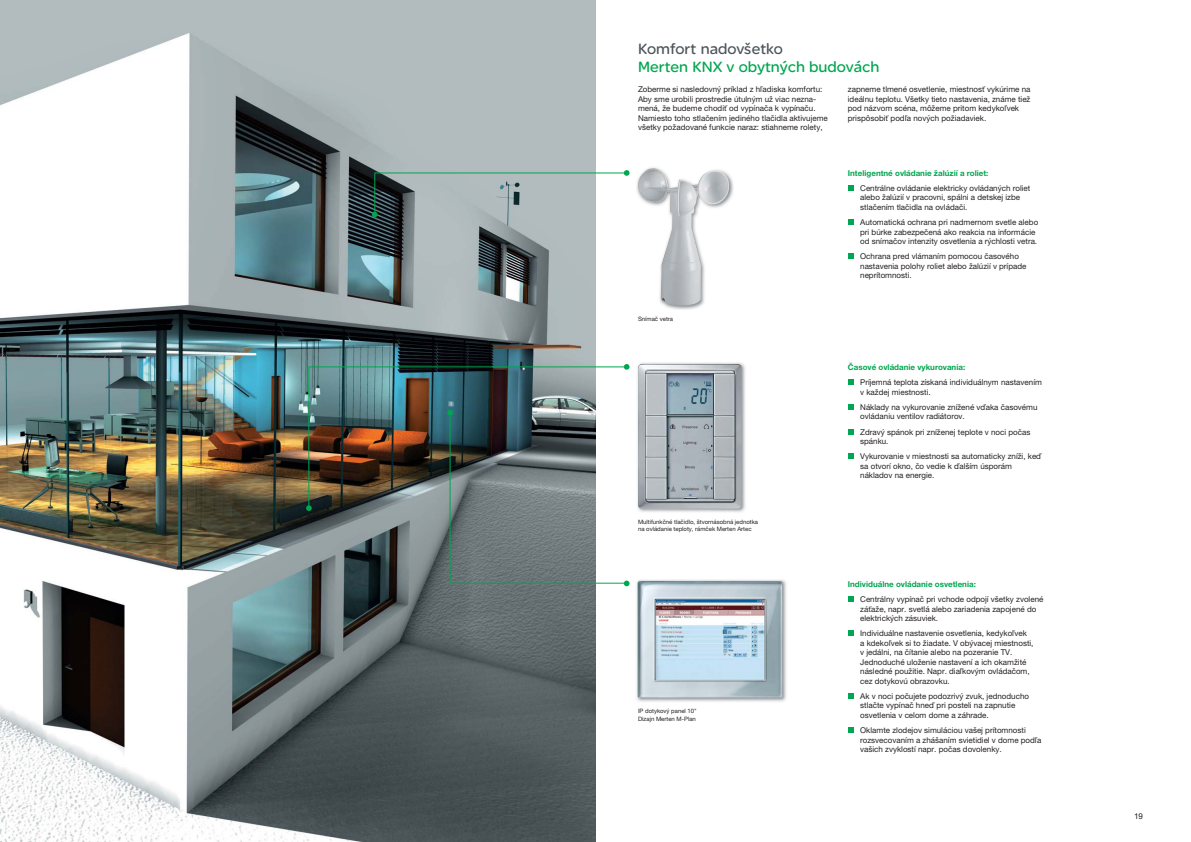
<style>
.page{position:relative;width:1191px;height:842px;background:#fff}
.page>*{position:absolute;margin:0;border:0;box-sizing:border-box;transform-origin:0 0}
.t1{font:16px "SE Optimist";color:#00a650}
.t2{font:16px "SE Optimist";color:#4d555b}
.t3{font:8px/9.5px "Helvetica Neue LT Pro";color:#231f20}
.t4{font:700 8px "Helvetica Neue LT Pro";color:#00a650}
.t5{font:8px "Arial";color:#231f20}
.t6{font:6px/7.5px "Helvetica Neue LT Pro";color:#231f20}
</style>
<div class="page">
<img style="left:0;top:0;width:595px;height:842px">
<img style="left:308px;top:366px;width:316px;height:142px">
<svg style="left:306px;top:505px;width:6px;height:6px"></svg>
<svg style="left:848px;top:379px;width:5px;height:6px"></svg>
<svg style="left:848px;top:404px;width:5px;height:6px"></svg>
<svg style="left:848px;top:429px;width:5px;height:5px"></svg>
<svg style="left:848px;top:453px;width:5px;height:6px"></svg>
<svg style="left:848px;top:185px;width:5px;height:6px"></svg>
<svg style="left:848px;top:219px;width:5px;height:6px"></svg>
<svg style="left:848px;top:254px;width:5px;height:5px"></svg>
<img style="left:636px;top:167px;width:97px;height:143px">
<img style="left:637px;top:168px;width:93px;height:138px">
<img style="left:636px;top:579px;width:150px;height:123px">
<img style="left:637px;top:581px;width:145px;height:117px">
<svg style="left:848px;top:596px;width:5px;height:6px"></svg>
<svg style="left:848px;top:630px;width:5px;height:6px"></svg>
<svg style="left:848px;top:693px;width:5px;height:6px"></svg>
<svg style="left:848px;top:727px;width:5px;height:6px"></svg>
<svg style="left:372px;top:170px;width:257px;height:47px;background:#a3b0b0"></svg>
<svg style="left:624px;top:364px;width:5px;height:6px"></svg>
<svg style="left:447px;top:410px;width:182px;height:176px"></svg>
<img style="left:637px;top:362px;width:108px;height:150px">
<img style="left:638px;top:363px;width:103px;height:146px">
<h1 class="t2" style="left:638px;top:42px;width:146px">Komfort nadovšetko</h1>
<h1 class="t1" style="left:638px;top:60px;width:243px">Merten KNX v obytných budovách</h1>
<p class="t3" style="left:848px;top:86px;width:184px">zapneme tlmené osvetlenie, miestnosť vykúrime na ideálnu teplotu. Všetky tieto nastavenia, známe tiež pod názvom scéna, môžeme pritom kedykoľvek prispôsobiť podľa nových požiadaviek.</p>
<p class="t3" style="left:638px;top:86px;width:191px">Zoberme si nasledovný príklad z hľadiska komfortu:<br>Aby sme urobili prostredie útulným už viac nezna&shy;mená, že budeme chodiť od vypínača k vypínaču.<br>Namiesto toho stlačením jediného tlačidla aktivujeme všetky požadované funkcie naraz: stiahneme rolety,</p>
<p class="t6" style="left:638px;top:316px;width:37px">Snímač vetra</p>
<p class="t6" style="left:638px;top:519px;width:122px">Multifunkčné tlačidlo, štvornásobná jednotka na ovládanie teploty, rámček Merten Artec</p>
<p class="t6" style="left:638px;top:708px;width:60px">IP dotykový panel 10"<br>Dizajn Merten M-Plan</p>
<p class="t4" style="left:848px;top:170px;width:142px">Inteligentné ovládanie žalúzií a roliet:</p>
<p class="t3" style="left:860px;top:184px;width:172px">Centrálne ovládanie elektricky ovládaných roliet alebo žalúzií v pracovni, spálni a detskej izbe stlačením tlačidla na ovládači.</p>
<p class="t3" style="left:860px;top:219px;width:179px">Automatická ochrana pri nadmernom svetle alebo pri búrke zabezpečená ako reakcia na informácie od snímačov intenzity osvetlenia a rýchlosti vetra.</p>
<p class="t3" style="left:860px;top:253px;width:168px">Ochrana pred vlámaním pomocou časového nastavenia polohy roliet alebo žalúzií v prípade neprítomnosti.</p>
<p class="t4" style="left:848px;top:364px;width:119px">Časové ovládanie vykurovania:</p>
<p class="t3" style="left:860px;top:379px;width:183px">Príjemná teplota získaná individuálnym nastavením v každej miestnosti.</p>
<p class="t3" style="left:860px;top:403px;width:179px">Náklady na vykurovanie znížené vďaka časovému ovládaniu ventilov radiátorov.</p>
<p class="t3" style="left:860px;top:428px;width:172px">Zdravý spánok pri zníženej teplote v noci počas spánku.</p>
<p class="t3" style="left:860px;top:453px;width:183px">Vykurovanie v miestnosti sa automaticky zníži, keď sa otvorí okno, čo vedie k ďalším úsporám nákladov na energie.</p>
<p class="t4" style="left:848px;top:581px;width:129px">Individuálne ovládanie osvetlenia:</p>
<p class="t3" style="left:860px;top:595px;width:185px">Centrálny vypínač pri vchode odpojí všetky zvolené záťaže, napr. svetlá alebo zariadenia zapojené do elektrických zásuviek.</p>
<p class="t3" style="left:860px;top:630px;width:175px">Individuálne nastavenie osvetlenia, kedykoľvek<br>a kdekoľvek si to žiadate. V obývacej miestnosti, v jedálni, na čítanie alebo na pozeranie TV.<br>Jednoduché uloženie nastavení a ich okamžité následné použitie. Napr. diaľkovým ovládačom, cez dotykovú obrazovku.</p>
<p class="t3" style="left:860px;top:692px;width:170px">Ak v noci počujete podozrivý zvuk, jednoducho stlačte vypínač hneď pri posteli na zapnutie osvetlenia v celom dome a záhrade.</p>
<p class="t3" style="left:860px;top:726px;width:183px">Oklamte zlodejov simuláciou vašej prítomnosti rozsvecovaním a zhášaním svietidiel v dome podľa vašich zvyklostí napr. počas dovolenky.</p>
<p class="t5" style="left:1134px;top:812px;width:10px">19</p>
</div>
